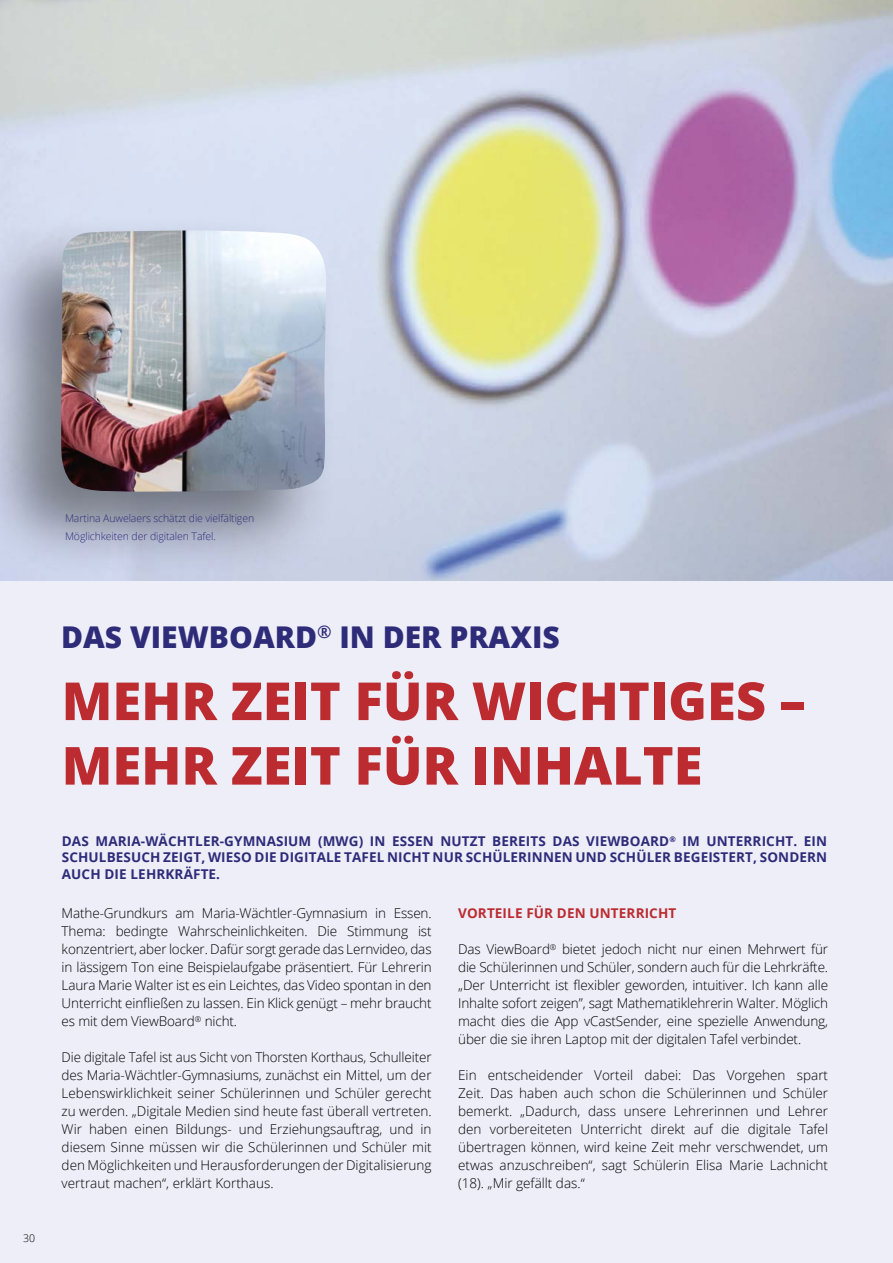
<style>
.page{position:relative;width:893px;height:1263px;background:#edeef8}
.page>*{position:absolute;margin:0;border:0;box-sizing:border-box;transform-origin:0 0}
.t1{font:800 52.5px/64.5px "Open Sans";color:#bc2b30}
.t2{font:800 30px "Open Sans";color:#2e2b79}
.t3{font:300 13.5px/18px "Open Sans";letter-spacing:-.005em;color:#000;text-align:justify}
.t4{font:700 13.5px/16.2px "Open Sans";letter-spacing:.01em;color:#2e2b79;text-align:justify}
.t5{font:700 13.5px "Open Sans";letter-spacing:.01em;color:#bc2b30}
.t6{font:300 10.5px/18px "Open Sans";letter-spacing:-.01em;color:#2e2b79}
.t7{font:300 10.5px "Open Sans";color:#000}
</style>
<div class="page">
<img style="left:0;top:0;width:893px;height:580px">
<div style="left:0;top:212px;width:340px;height:366px;background:#000;opacity:.45"></div>
<img style="left:60px;top:230px;width:267px;height:262px">
<p class="t6" style="left:65px;top:509px;width:191px">Martina Auwelaers schätzt die vielfältigen<br>Möglichkeiten der digitalen Tafel.</p>
<p class="t7" style="left:23px;top:1231px;width:13px">30</p>
<h2 class="t2" style="left:61px;top:614px;width:500px">DAS VIEWBOARD<sup>®</sup> IN DER PRAXIS</h2>
<h1 class="t1" style="left:62px;top:666px;width:746px">MEHR ZEIT FÜR WICHTIGES –<br>MEHR ZEIT FÜR INHALTE</h1>
<p class="t4" style="left:62px;top:833px;width:767px">DAS MARIA-WÄCHTLER-GYMNASIUM (MWG) IN ESSEN NUTZT BEREITS DAS VIEWBOARD<sup>®</sup> IM UNTERRICHT. EIN SCHULBESUCH ZEIGT, WIESO DIE DIGITALE TAFEL NICHT NUR SCHÜLERINNEN UND SCHÜLER BEGEISTERT, SONDERN AUCH DIE LEHRKRÄFTE.</p>
<p class="t3" style="left:62px;top:904px;width:371px">Mathe-Grundkurs am Maria-Wächtler-Gymnasium in Essen.<br>Thema: bedingte Wahrscheinlichkeiten. Die Stimmung ist konzentriert, aber locker. Dafür sorgt gerade das Lernvideo, das in lässigem Ton eine Beispielaufgabe präsentiert. Für Lehrerin Laura Marie Walter ist es ein Leichtes, das Video spontan in den Unterricht einfließen zu lassen. Ein Klick genügt – mehr braucht es mit dem ViewBoard<sup>®</sup> nicht.</p>
<p class="t3" style="left:62px;top:1048px;width:371px">Die digitale Tafel ist aus Sicht von Thorsten Korthaus, Schulleiter des Maria-Wächtler-Gymnasiums, zunächst ein Mittel, um der Lebenswirklichkeit seiner Schülerinnen und Schüler gerecht zu werden. „Digitale Medien sind heute fast überall vertreten.<br>Wir haben einen Bildungs- und Erziehungsauftrag, und in diesem Sinne müssen wir die Schülerinnen und Schüler mit den Möglichkeiten und Herausforderungen der Digitalisierung vertraut machen“, erklärt Korthaus.</p>
<p class="t5" style="left:458px;top:904px;width:220px">VORTEILE FÜR DEN UNTERRICHT</p>
<p class="t3" style="left:458px;top:940px;width:371px">Das ViewBoard<sup>®</sup> bietet jedoch nicht nur einen Mehrwert für die Schülerinnen und Schüler, sondern auch für die Lehrkräfte. „Der Unterricht ist flexibler geworden, intuitiver. Ich kann alle Inhalte sofort zeigen”, sagt Mathematiklehrerin Walter. Möglich macht dies die App vCastSender, eine spezielle Anwendung, über die sie ihren Laptop mit der digitalen Tafel verbindet.</p>
<p class="t3" style="left:458px;top:1066px;width:371px">Ein entscheidender Vorteil dabei: Das Vorgehen spart Zeit. Das haben auch schon die Schülerinnen und Schüler bemerkt. „Dadurch, dass unsere Lehrerinnen und Lehrer den vorbereiteten Unterricht direkt auf die digitale Tafel übertragen können, wird keine Zeit mehr verschwendet, um etwas anzuschreiben“, sagt Schülerin Elisa Marie Lachnicht (18). „Mir gefällt das.“</p>
</div>
